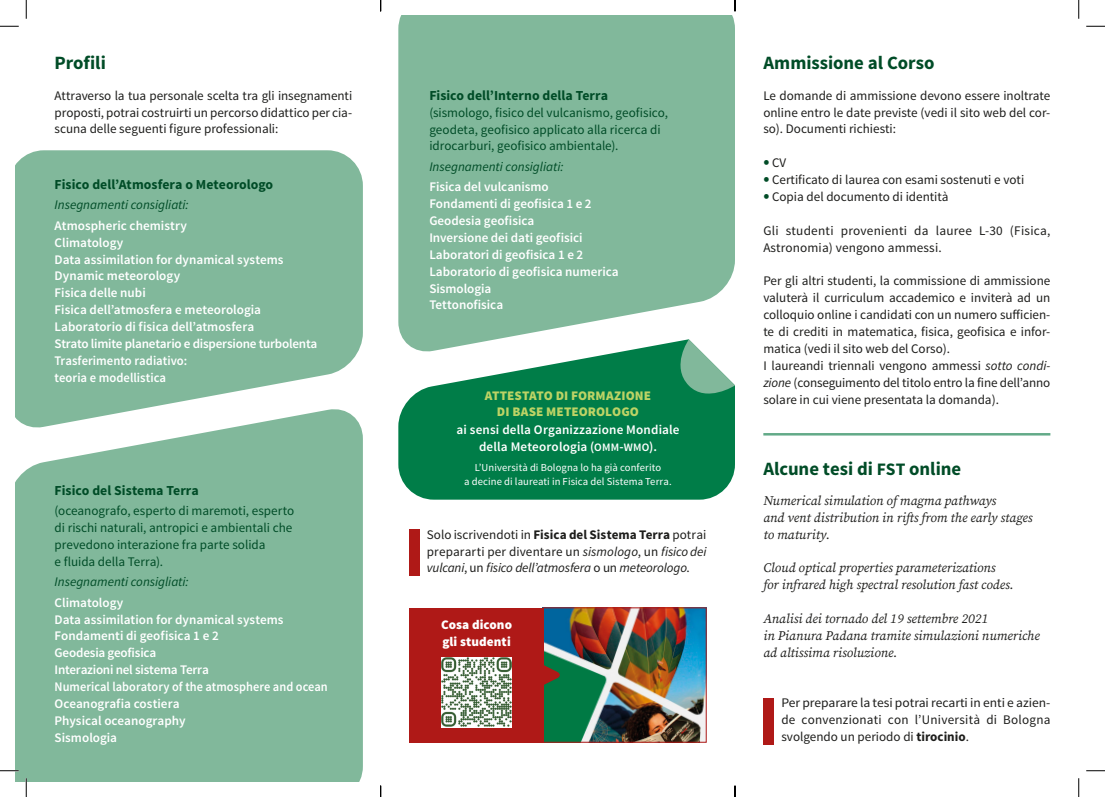
<style>
.page{position:relative;width:1105px;height:797px;background:#fff}
.page>*{position:absolute;margin:0;border:0;box-sizing:border-box;transform-origin:0 0}
.t1{font:700 18.75px "Source Sans Pro";color:#004c27}
.t2{font:700 13.75px "Source Sans Pro";color:#004c27}
.testo{font:13.12px/16.9px "Source Sans Pro";color:#1d1d1b;text-align:justify}
.testo-2{font:600 13.12px/16.9px "Source Sans Pro";color:#fff}
.testo-3{font:italic 13.12px/16.9px "Source Serif Pro";color:#1d1d1b}
.t3{font:13.12px/16.9px "Source Sans Pro";color:#004c27}
.t4{font:italic 13.12px "Source Sans Pro";color:#004c27}
.t5{font:900 13.12px "Source Sans Pro";letter-spacing:.005em;color:#bdd365}
.t6{font:900 13.12px "Source Sans Pro";letter-spacing:.005em;color:#fff}
.testo-4{font:600 13.12px "Source Sans Pro";color:#fff;scale:.96 1}
.t7{font:10.62px/13.8px "Source Sans Pro";letter-spacing:.005em;color:#fff;text-align:center}
.s1{font-size:11.38px}
.s2{font-weight:700}
.s3{font-style:italic}
.s4{font-weight:700;font-size:17.5px;color:#004c27}
.s5{font-size:17.5px}
</style>
<div class="page">
<div style="left:16px;top:150px;width:347px;height:631px;background:#81b89b"></div>
<div style="left:398px;top:16px;width:337px;height:323px;background:#81b89b"></div>
<svg style="left:398px;top:339px;width:337px;height:160px;fill:#007d48"></svg>
<svg style="left:670px;top:339px;width:65px;height:64px"></svg>
<hr style="left:763px;top:433px;width:287px;height:2px;background:#62aa88">
<img style="left:545px;top:609px;width:159px;height:131px">
<div style="left:543px;top:607px;width:163px;height:135px;border:1px solid #af1917"></div>
<div style="left:409px;top:607px;width:135px;height:135px;background:#af1917"></div>
<svg style="left:544px;top:653px;width:17px;height:43px"></svg>
<svg style="left:441px;top:657px;width:71px;height:70px"></svg>
<img style="left:442px;top:657px;width:69px;height:69px">
<div style="left:409px;top:529px;width:10px;height:46px;background:#af1917"></div>
<div style="left:764px;top:697px;width:10px;height:47px;background:#af1917"></div>
<svg style="left:0;top:25px;width:19px;height:2px"></svg>
<svg style="left:1086px;top:25px;width:19px;height:2px"></svg>
<svg style="left:0;top:770px;width:19px;height:1px"></svg>
<svg style="left:1086px;top:770px;width:19px;height:1px"></svg>
<svg style="left:25px;top:0;width:2px;height:19px"></svg>
<svg style="left:25px;top:778px;width:2px;height:19px"></svg>
<svg style="left:1078px;top:0;width:1px;height:19px"></svg>
<svg style="left:1078px;top:778px;width:1px;height:19px"></svg>
<svg style="left:380px;top:785px;width:1px;height:12px"></svg>
<svg style="left:734px;top:0;width:2px;height:11px"></svg>
<svg style="left:734px;top:785px;width:2px;height:12px"></svg>
<p class="t1" style="left:55px;top:50px;width:53px">Profili</p>
<p class="testo" style="left:55px;top:87px;width:299px">Attraverso la tua personale scelta tra gli insegnamenti proposti, potrai costruirti un percorso didattico per cia&shy;scuna delle seguenti figure professionali:</p>
<p class="t2" style="left:55px;top:175px;width:220px">Fisico dell’Atmosfera o Meteorologo</p>
<p class="t4" style="left:55px;top:197px;width:136px">Insegnamenti consigliati:</p>
<p class="testo-2" style="left:55px;top:217px;width:134px">Atmospheric chemistry</p>
<p class="testo-2" style="left:55px;top:234px;width:230px">Climatology<br>Data assimilation for dynamical systems<br>Dynamic meteorology</p>
<p class="testo-2" style="left:55px;top:285px;width:208px">Fisica delle nubi<br>Fisica dell’atmosfera e meteorologia</p>
<p class="testo-2" style="left:55px;top:319px;width:264px">Laboratorio di fisica dell’atmosfera<br>Strato limite planetario e dispersione turbolenta<br>Trasferimento radiativo:</p>
<p class="testo-4" style="left:55px;top:369px;width:118px">teoria e modellistica</p>
<p class="t2" style="left:55px;top:481px;width:146px">Fisico del Sistema Terra</p>
<p class="t3" style="left:55px;top:502px;width:241px">(oceanografo, esperto di maremoti, esperto di rischi naturali, antropici e ambientali che prevedono interazione fra parte solida<br>e fluida della Terra).</p>
<p class="t4" style="left:55px;top:574px;width:136px">Insegnamenti consigliati:</p>
<p class="testo-2" style="left:55px;top:594px;width:70px">Climatology</p>
<p class="testo-2" style="left:55px;top:611px;width:230px">Data assimilation for dynamical systems</p>
<p class="testo-2" style="left:55px;top:628px;width:166px">Fondamenti di geofisica 1 e 2</p>
<p class="testo-2" style="left:55px;top:645px;width:103px">Geodesia geofisica</p>
<p class="testo-2" style="left:55px;top:661px;width:275px">Interazioni nel sistema Terra<br>Numerical laboratory of the atmosphere and ocean<br>Oceanografia costiera<br>Physical oceanography</p>
<p class="testo-2" style="left:55px;top:729px;width:64px">Sismologia</p>
<p class="t2" style="left:429px;top:86px;width:180px">Fisico dell’Interno della Terra</p>
<p class="t3" style="left:429px;top:104px;width:240px">(sismologo, fisico del vulcanismo, geofisico, geodeta, geofisico applicato alla ricerca di idrocarburi, geofisico ambientale).</p>
<p class="t4" style="left:429px;top:158px;width:136px">Insegnamenti consigliati:</p>
<p class="testo-2" style="left:429px;top:179px;width:121px">Fisica del vulcanismo</p>
<p class="testo-2" style="left:429px;top:196px;width:164px">Fondamenti di geofisica 1 e 2<br>Geodesia geofisica</p>
<p class="testo-2" style="left:429px;top:229px;width:155px">Inversione dei dati geofisici</p>
<p class="testo-2" style="left:429px;top:246px;width:155px">Laboratori di geofisica 1 e 2</p>
<p class="testo-2" style="left:429px;top:263px;width:191px">Laboratorio di geofisica numerica</p>
<p class="testo-2" style="left:429px;top:280px;width:63px">Sismologia</p>
<p class="testo-2" style="left:429px;top:297px;width:75px">Tettonofisica</p>
<p class="t5" style="left:485px;top:387px;width:168px">ATTESTATO DI FORMAZIONE</p>
<p class="t5" style="left:497px;top:403px;width:143px">DI BASE METEOROLOGO</p>
<p class="testo-2" style="left:456px;top:422px;width:225px;text-align:center">ai sensi della Organizzazione Mondiale della Meteorologia (<span class="s1">OMM</span>-<span class="s1">WMO</span>).</p>
<p class="t7" style="left:464px;top:460px;width:209px">L’Università di Bologna lo ha già conferito<br>a decine di laureati in Fisica del Sistema Terra.</p>
<p class="testo" style="left:427px;top:526px;width:281px">Solo iscrivendoti in <span class="s2">Fisica del Sistema Terra</span> potrai prepararti per diventare un <span class="s3">sismologo</span>, un <span class="s3">fisico dei vulcani</span>, un <span class="s3">fisico dell’atmosfera</span> o un <span class="s3">meteorologo</span>.</p>
<p class="t6" style="left:441px;top:615px;width:72px">Cosa dicono</p>
<p class="t6" style="left:442px;top:632px;width:70px">gli studenti</p>
<p class="t1" style="left:763px;top:50px;width:173px">Ammissione al Corso</p>
<p class="testo" style="left:763px;top:87px;width:289px">Le domande di ammissione devono essere inoltrate online entro le date previste (vedi il sito web del cor&shy;so). Documenti richiesti:</p>
<p class="testo" style="left:763px;top:155px;width:24px"><span class="s4">•</span>CV</p>
<p class="testo" style="left:763px;top:171px;width:262px"><span class="s4">•</span> Certificato di laurea con esami sostenuti e voti</p>
<p class="testo" style="left:763px;top:188px;width:187px"><span class="s4">•</span> Copia del documento di identità</p>
<p class="testo" style="left:763px;top:222px;width:289px">Gli studenti provenienti da lauree L-30 (Fisica,<br>Astronomia) vengono ammessi.</p>
<p class="testo" style="left:763px;top:273px;width:289px">Per gli altri studenti, la commissione di ammissione valuterà il curriculum accademico e inviterà ad un colloquio online i candidati con un numero sufficien&shy;te di crediti in matematica, fisica, geofisica e infor&shy;matica (vedi il sito web del Corso).</p>
<p class="testo" style="left:763px;top:357px;width:289px">I laureandi triennali vengono ammessi <span class="s3">sotto condi&shy;zione</span> (conseguimento del titolo entro la fine dell’anno solare in cui viene presentata la domanda).</p>
<p class="t1" style="left:763px;top:456px;width:199px">Alcune tesi di <span class="s5">fst</span> online</p>
<p class="testo-3" style="left:763px;top:492px;width:271px">Numerical simulation of magma pathways<br>and vent distribution in rifts from the early stages</p>
<p class="testo-3" style="left:763px;top:525px;width:68px">to maturity.</p>
<p class="testo-3" style="left:763px;top:559px;width:252px">Cloud optical properties parameterizations for infrared high spectral resolution fast codes.</p>
<p class="testo-3" style="left:763px;top:610px;width:278px">Analisi dei tornado del 19 settembre 2021<br>in Pianura Padana tramite simulazioni numeriche</p>
<p class="testo-3" style="left:763px;top:644px;width:136px">ad altissima risoluzione.</p>
<p class="testo" style="left:781px;top:695px;width:270px">Per preparare la tesi potrai recarti in enti e azien&shy;de convenzionati con l’Università di Bologna svolgendo un periodo di <span class="s2">tirocinio</span>.</p>
</div>
